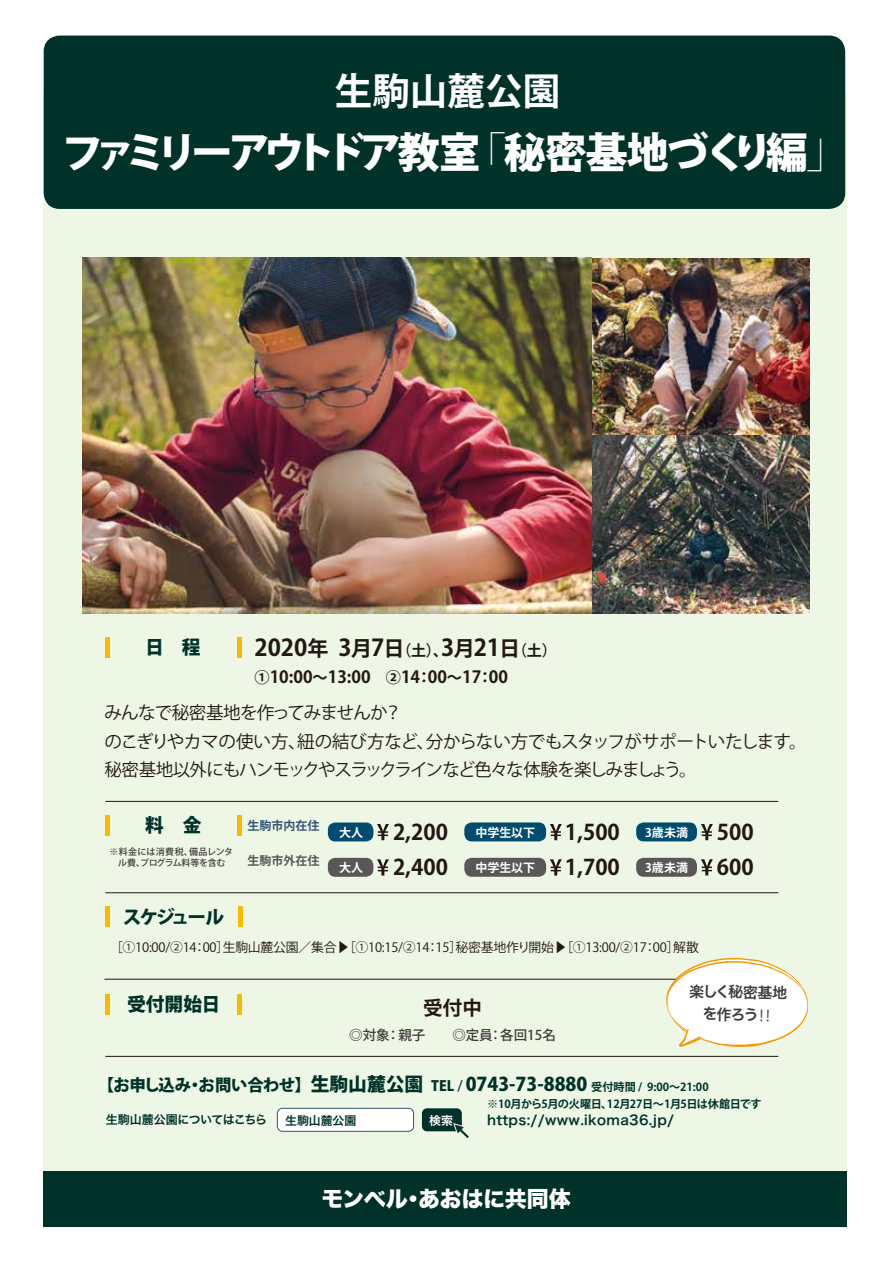
<style>
.page{position:relative;width:893px;height:1263px;background:#fff}
.page>*{position:absolute;margin:0;border:0;box-sizing:border-box;transform-origin:0 0}
.t1{font:800 42px "Koz Go Pr 6 N";letter-spacing:-.15em;color:#fff}
.t2{font:700 37.65px "Koz Go Pr 6 N";color:#fff}
.t3{font:700 23.1px "Koz Go Pro";color:#221815}
.t4{font:22.05px "Hira Kaku Std W8";letter-spacing:-.01em;color:#fff}
.t5{font:700 21.45px/35.2px "Koz Go Pro";color:#221815}
.t6{font:700 19.5px "Koz Go Pro";color:#221815}
.t7{font:800 18.75px "Koz Go Pr 6 N";color:#003229}
.t8{font:17.55px/28.5px "Koz Go Pro";letter-spacing:-.055em;color:#221815}
.t9{font:700 16.8px "Koz Go Pro";color:#221815}
.t10{font:15px/22.5px "Hira Kaku Pro N W6";color:#3e3a39;text-align:center}
.t11{font:500 13.5px "Koz Go Pr 6 N";color:#3e3a39}
.t12{font:13.35px "Hira Kaku Pro N W6";letter-spacing:.025em;color:#003229}
.t13{font:12.9px "Koz Go Pro";letter-spacing:-.015em;color:#221815}
.t14{font:700 12px "Koz Go Pr 6 N";color:#fff}
.t15{font:12px "Hira Kaku Pro N W6";letter-spacing:-.05em;color:#003229}
.t16{font:700 12px "Koz Go Pr 6 N";color:#355872}
.t17{font:700 12px "Koz Go Pr 6 N";color:#595757}
.t18{font:11.85px "Hira Kaku Pro N W6";color:#003229}
.t19{font:11.85px "Hira Kaku Pro N W6";color:#fff}
.t20{font:700 11.1px "Koz Go Pr 6 N";letter-spacing:-.035em;color:#003229}
.t21{font:500 9px/10.8px "Koz Go Pr 6 N";letter-spacing:-.02em;color:#3e3a39;text-align:center}
.s1{font-weight:200}
.s2{font-size:21px}
.s3{font-size:15px}
.s4{font-size:15.15px}
.s5{font-family:"Koz Go Pr 6 N"}
.s6{font-size:16.35px}
.s7{font-size:14.1px}
.s8{font-weight:500;font-size:14.1px}
.s9{font-weight:700;font-size:11.1px}
</style>
<div class="page">
<div style="left:44px;top:92px;width:803px;height:1135px;background:#eef6e5"></div>
<div style="left:44px;top:36px;width:801px;height:173px;background:#003229;border-radius:16px"></div>
<div style="left:44px;top:1172px;width:803px;height:55px;background:#003229"></div>
<img style="left:82px;top:258px;width:728px;height:355px">
<hr style="left:105px;top:892px;width:673px;height:1px;background:#221815">
<hr style="left:105px;top:801px;width:673px;height:1px;background:#221815">
<hr style="left:105px;top:1056px;width:673px;height:1px;background:#221815">
<hr style="left:106px;top:906px;width:4px;height:20px;background:#f9bb00">
<hr style="left:238px;top:907px;width:4px;height:20px;background:#f9bb00">
<div style="left:328px;top:822px;width:45px;height:19px;background:#004c6f;border-radius:8px"></div>
<div style="left:464px;top:822px;width:82px;height:19px;background:#004c6f;border-radius:8px"></div>
<hr style="left:104px;top:979px;width:591px;height:1px;background:#221815">
<svg style="left:377px;top:824px;width:12px;height:16px"></svg>
<svg style="left:550px;top:824px;width:12px;height:16px"></svg>
<div style="left:636px;top:822px;width:61px;height:19px;background:#004c6f;border-radius:8px"></div>
<svg style="left:701px;top:824px;width:12px;height:16px"></svg>
<svg style="left:701px;top:859px;width:12px;height:16px"></svg>
<hr style="left:105px;top:815px;width:4px;height:20px;background:#f9bb00">
<hr style="left:237px;top:815px;width:4px;height:20px;background:#f9bb00">
<div style="left:328px;top:858px;width:45px;height:19px;background:#595757;border-radius:8px"></div>
<svg style="left:377px;top:859px;width:12px;height:16px"></svg>
<svg style="left:550px;top:859px;width:12px;height:16px"></svg>
<hr style="left:105px;top:995px;width:4px;height:20px;background:#f9bb00">
<hr style="left:237px;top:995px;width:4px;height:20px;background:#f9bb00">
<svg style="left:666px;top:958px;width:143px;height:89px"></svg>
<hr style="left:105px;top:637px;width:4px;height:20px;background:#f9bb00">
<hr style="left:237px;top:637px;width:4px;height:20px;background:#f9bb00">
<div style="left:464px;top:858px;width:82px;height:19px;background:#595757;border-radius:8px"></div>
<div style="left:636px;top:858px;width:61px;height:19px;background:#595757;border-radius:8px"></div>
<div style="left:277px;top:1108px;width:137px;height:23px;background:#fff;border-radius:5px"></div>
<div style="left:277px;top:1108px;width:137px;height:24px;border:1px solid #355872;border-radius:5px"></div>
<div style="left:422px;top:1108px;width:40px;height:23px;background:#003229;border-radius:5px"></div>
<svg style="left:452px;top:1121px;width:17px;height:18px"></svg>
<h2 class="t2" style="left:335px;top:70px;width:227px">生駒山麓公園</h2>
<h1 class="t1" style="left:62px;top:129px;width:788px">ファミリーアウトドア教室<span class="s1">「</span>秘密基地づくり編<span class="s1">」</span></h1>
<p class="t7" style="left:145px;top:636px;width:57px">日　程</p>
<h3 class="t3" style="left:255px;top:632px;width:304px">2020<span class="s2">年</span> 3<span class="s2">月</span>7<span class="s2">日</span><span class="s3">（土）、</span>3<span class="s2">月</span>21<span class="s2">日</span><span class="s3">（土）</span></h3>
<p class="t9" style="left:255px;top:666px;width:255px"><span class="s4">①</span>10:00<span class="s4">～</span>13:00<span class="s4">　②</span>14<span class="s4">：</span>00<span class="s4">～</span>17<span class="s4">：</span>00</p>
<p class="t8" style="left:104px;top:699px;width:704px">みんなで秘密基地を作ってみませんか？<br>のこぎりやカマの使い方、紐の結び方など、分からない方でもスタッフがサポートいたします。秘密基地以外にもハンモックやスラックラインなど色々な体験を楽しみましょう。</p>
<p class="t7" style="left:145px;top:814px;width:58px">料　金</p>
<p class="t14" style="left:339px;top:825px;width:26px">大人</p>
<p class="t14" style="left:475px;top:825px;width:61px">中学生以下</p>
<p class="t14" style="left:475px;top:861px;width:61px">中学生以下</p>
<p class="t16" style="left:247px;top:819px;width:74px">生駒市内在住</p>
<p class="t17" style="left:247px;top:854px;width:74px">生駒市外在住</p>
<p class="t5" style="left:393px;top:851px;width:56px">2,400</p>
<p class="t5" style="left:565px;top:851px;width:56px">1,700</p>
<p class="t5" style="left:393px;top:816px;width:56px">2,200</p>
<p class="t5" style="left:565px;top:816px;width:125px">1,500 <sup>3歳未満</sup></p>
<p class="t14" style="left:645px;top:861px;width:44px">3歳未満</p>
<p class="t21" style="left:109px;top:846px;width:125px">※料金には消費税、備品レンタル費、プログラム料等を含む</p>
<p class="t14" style="left:339px;top:861px;width:26px">大人</p>
<p class="t7" style="left:123px;top:906px;width:103px">スケジュール</p>
<p class="t13" style="left:110px;top:939px;width:590px">［①10:00/②14：00］生駒山麓公園／集合▶［①10:15/②14：15］秘密基地作り開始▶［①13:00/②17：00］解散</p>
<p class="t5" style="left:717px;top:816px;width:38px">500<br>600</p>
<p class="t7" style="left:127px;top:994px;width:95px">受付開始日</p>
<p class="t10" style="left:689px;top:979px;width:100px;rotate:1deg">楽しく秘密基地を作ろう<span class="s5">‼</span></p>
<p class="t6" style="left:423px;top:995px;width:60px">受付中</p>
<p class="t11" style="left:349px;top:1027px;width:78px">◎対象：親子</p>
<p class="t11" style="left:452px;top:1027px;width:105px">◎定員：各回15名</p>
<p class="t7" style="left:98px;top:1074px;width:612px"><span class="s6">【お申し込み・お問い合わせ】</span>生駒山麓公園 <span class="s7">TEL</span> <span class="s8">/</span> 0743-73-8880 <span class="s9">受付時間 / 9:00～21:00</span></p>
<p class="t20" style="left:487px;top:1097px;width:276px">※10月から5月の火曜日、12月27日～1月5日は休館日です</p>
<p class="t15" style="left:106px;top:1109px;width:163px">生駒山麓公園についてはこちら</p>
<p class="t18" style="left:285px;top:1109px;width:73px">生駒山麓公園</p>
<p class="t19" style="left:429px;top:1109px;width:25px">検索</p>
<p class="t12" style="left:487px;top:1108px;width:189px">https://www.ikoma36.jp/</p>
<p class="t4" style="left:322px;top:1186px;width:251px">モンベル・あおはに共同体</p>
</div>
